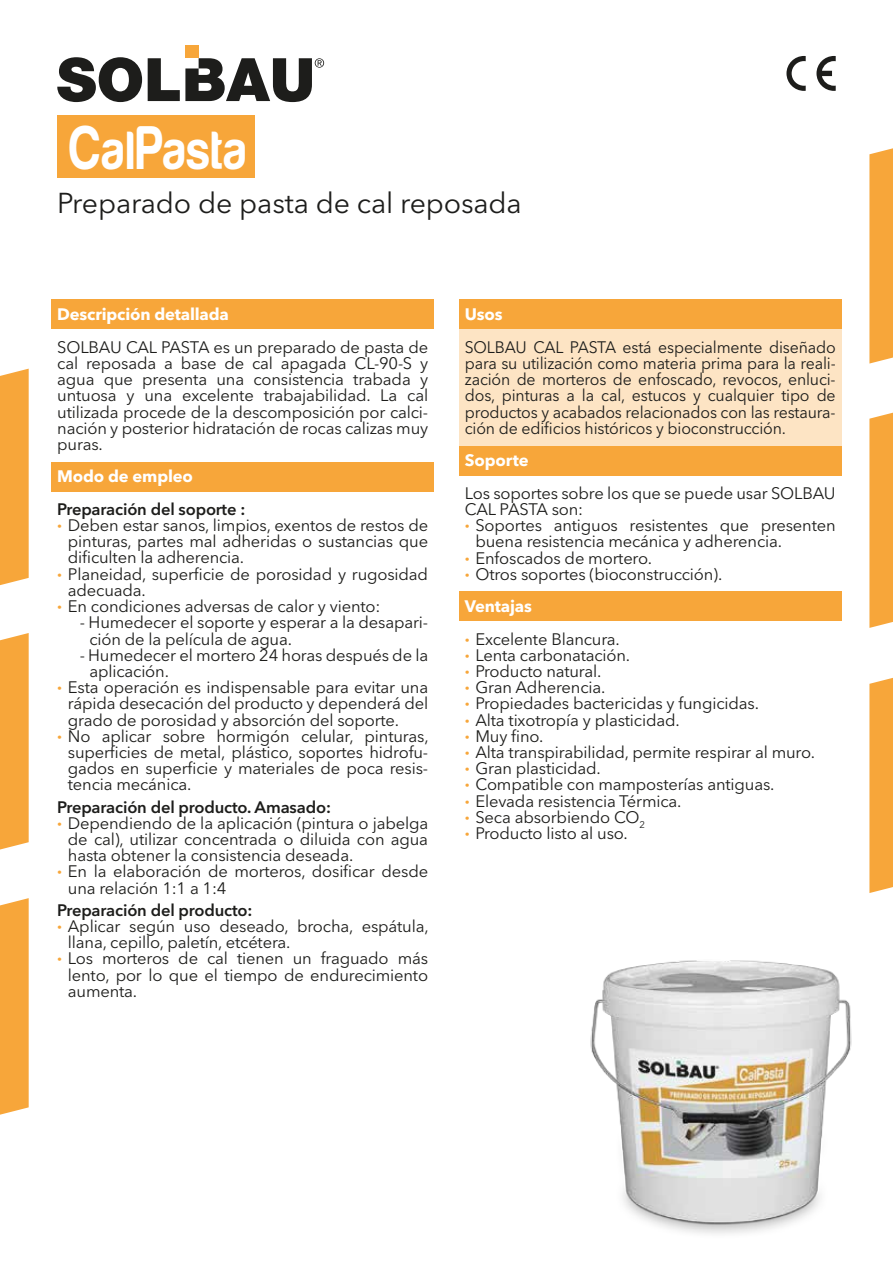
<style>
.page{position:relative;width:893px;height:1263px;background:#fff}
.page>*{position:absolute;margin:0;border:0;box-sizing:border-box;transform-origin:0 0}
.t1{font:700 54.9px "Harabara Mais Bold Harabara Mais";color:#fff;scale:.86 1}
.t2{font:28.5px "Avenir Next LT Pro";letter-spacing:-.005em;color:#1d1d1b}
.t3{font:16.5px/16.2px "Avenir Next LT Pro";letter-spacing:-.01em;color:#1d1d1b}
.t4{font:16.5px/16.2px "Avenir Next LT Pro";letter-spacing:-.01em;color:#1d1d1b;text-align:justify;scale:.96 1}
.t5{font:600 16.5px "Avenir Next LT Pro";letter-spacing:-.01em;color:#1d1d1b}
.t6{font:700 16.5px "Avenir Next LT Pro";letter-spacing:-.01em;color:#fff}
.s1{font-size:63px}
.s2{font-weight:700;color:#f7a63a}
.s3{font-weight:700;color:#fff}
</style>
<div class="page">
<svg style="left:869px;top:148px;width:24px;height:216px;background:#f7aa43"></svg>
<div style="left:0;top:369px;width:29px;height:216px;background:#f7a63a"></div>
<svg style="left:869px;top:413px;width:24px;height:215px;background:#f7aa43"></svg>
<div style="left:0;top:633px;width:29px;height:216px;background:#f7a63a"></div>
<svg style="left:0;top:898px;width:29px;height:217px;background:#f7aa43"></svg>
<svg style="left:869px;top:678px;width:24px;height:215px;background:#f7aa43"></svg>
<div style="left:459px;top:299px;width:382px;height:159px;background:#fde4c4"></div>
<div style="left:51px;top:462px;width:383px;height:29px;background:#f7a63a"></div>
<div style="left:185px;top:46px;width:14px;height:12px;background:#f7a63a"></div>
<svg style="left:57px;top:57px;width:85px;height:45px"></svg>
<svg style="left:148px;top:58px;width:176px;height:44px"></svg>
<svg style="left:786px;top:56px;width:20px;height:35px"></svg>
<svg style="left:816px;top:56px;width:20px;height:35px"></svg>
<div style="left:51px;top:299px;width:383px;height:29px;background:#f7a63a"></div>
<div style="left:459px;top:299px;width:382px;height:29px;background:#f7a63a"></div>
<div style="left:459px;top:447px;width:382px;height:29px;background:#f7a63a"></div>
<div style="left:459px;top:591px;width:382px;height:29px;background:#f7a63a"></div>
<div style="left:57px;top:116px;width:198px;height:62px;background:#f7a63a"></div>
<img style="left:590px;top:960px;width:262px;height:274px">
<h1 class="t1" style="left:68px;top:118px;width:209px"><span class="s1">C</span>al<span class="s1">P</span>asta</h1>
<h2 class="t2" style="left:57px;top:186px;width:466px">Preparado de pasta de cal reposada</h2>
<p class="t6" style="left:57px;top:305px;width:173px">Descripción detallada</p>
<p class="t3" style="left:57px;top:339px;width:372px;text-align:justify">SOLBAU CAL PASTA es un preparado de pasta de cal reposada a base de cal apagada CL-90-S y agua que presenta una consistencia trabada y untuosa y una excelente trabajabilidad. La cal utilizada procede de la descomposición por calci&shy;nación y posterior hidratación de rocas calizas muy puras.</p>
<p class="t6" style="left:57px;top:467px;width:137px">Modo de empleo</p>
<p class="t5" style="left:57px;top:499px;width:190px">Preparación del soporte :</p>
<p class="t3" style="left:57px;top:517px;width:372px"><span class="s2">·</span> Deben estar sanos, limpios, exentos de restos de</p>
<p class="t3" style="left:68px;top:533px;width:362px">pinturas, partes mal adheridas o sustancias que</p>
<p class="t3" style="left:68px;top:550px;width:178px">dificulten la adherencia.</p>
<p class="t3" style="left:57px;top:566px;width:372px"><span class="s2">·</span> Planeidad, superficie de porosidad y rugosidad</p>
<p class="t3" style="left:68px;top:582px;width:79px">adecuada.</p>
<p class="t3" style="left:57px;top:598px;width:325px"><span class="s2">·</span> En condiciones adversas de calor y viento:</p>
<p class="t3" style="left:89px;top:614px;width:340px;text-indent:-10px">- Humedecer el soporte y esperar a la desapari&shy;ción de la película de agua.</p>
<p class="t3" style="left:80px;top:647px;width:350px">- Humedecer el mortero 24 horas después de la</p>
<p class="t3" style="left:89px;top:663px;width:81px">aplicación.</p>
<p class="t3" style="left:57px;top:679px;width:372px"><span class="s2">·</span> Esta operación es indispensable para evitar una</p>
<p class="t3" style="left:68px;top:695px;width:362px">rápida desecación del producto y dependerá del</p>
<p class="t3" style="left:68px;top:712px;width:333px">grado de porosidad y absorción del soporte.</p>
<p class="t3" style="left:57px;top:728px;width:373px"><span class="s2">·</span> No aplicar sobre hormigón celular, pinturas,</p>
<p class="t3" style="left:68px;top:744px;width:362px">superficies de metal, plástico, soportes hidrofu-</p>
<p class="t3" style="left:68px;top:760px;width:362px">gados en superficie y materiales de poca resis-</p>
<p class="t3" style="left:68px;top:776px;width:125px">tencia mecánica.</p>
<p class="t5" style="left:57px;top:797px;width:275px">Preparación del producto. Amasado:</p>
<p class="t3" style="left:57px;top:815px;width:372px"><span class="s2">·</span> Dependiendo de la aplicación (pintura o jabelga</p>
<p class="t3" style="left:68px;top:831px;width:362px">de cal), utilizar concentrada o diluida con agua</p>
<p class="t3" style="left:68px;top:847px;width:287px">hasta obtener la consistencia deseada.</p>
<p class="t3" style="left:57px;top:863px;width:372px"><span class="s2">·</span> En la elaboración de morteros, dosificar desde</p>
<p class="t3" style="left:68px;top:880px;width:160px">una relación 1:1 a 1:4</p>
<p class="t5" style="left:57px;top:900px;width:197px">Preparación del producto:</p>
<p class="t3" style="left:57px;top:918px;width:373px"><span class="s2">·</span> Aplicar según uso deseado, brocha, espátula,</p>
<p class="t3" style="left:68px;top:934px;width:224px">llana, cepillo, paletín, etcétera.</p>
<p class="t3" style="left:57px;top:950px;width:372px"><span class="s2">·</span> Los morteros de cal tienen un fraguado más</p>
<p class="t3" style="left:68px;top:967px;width:362px">lento, por lo que el tiempo de endurecimiento</p>
<p class="t3" style="left:68px;top:983px;width:71px">aumenta.</p>
<p class="t6" style="left:465px;top:305px;width:39px">Usos</p>
<p class="t4" style="left:465px;top:339px;width:388px">SOLBAU CAL PASTA está especialmente diseñado para su utilización como materia prima para la reali&shy;zación de morteros de enfoscado, revocos, enluci&shy;dos, pinturas a la cal, estucos y cualquier tipo de productos y acabados relacionados con las restaura&shy;ción de edificios históricos y bioconstrucción.</p>
<p class="t6" style="left:465px;top:450px;width:65px">Soporte</p>
<p class="t3" style="left:465px;top:485px;width:372px">Los soportes sobre los que se puede usar SOLBAU</p>
<p class="t3" style="left:465px;top:501px;width:120px">CAL PASTA son:</p>
<p class="t3" style="left:465px;top:517px;width:372px"><span class="s2">·</span> Soportes antiguos resistentes que presenten</p>
<p class="t3" style="left:475px;top:533px;width:308px">buena resistencia mecánica y adherencia.</p>
<p class="t3" style="left:465px;top:550px;width:189px"><span class="s2">·</span> Enfoscados de mortero.</p>
<p class="t3" style="left:465px;top:566px;width:259px"><span class="s2">·</span> Otros soportes (bioconstrucción).</p>
<p class="t3" style="left:465px;top:590px;width:157px;line-height:32.4px"><span class="s3">Ventajas<br></span><span class="s2">·</span> Excelente Blancura.</p>
<p class="t3" style="left:465px;top:647px;width:352px"><span class="s2">·</span> Lenta carbonatación.<br><span class="s2">·</span> Producto natural.<br><span class="s2">·</span> Gran Adherencia.<br><span class="s2">·</span> Propiedades bactericidas y fungicidas.<br><span class="s2">·</span> Alta tixotropía y plasticidad.<br><span class="s2">·</span> Muy fino.<br><span class="s2">·</span> Alta transpirabilidad, permite respirar al muro. <span class="s2">·</span> Gran plasticidad.<br><span class="s2">·</span> Compatible con mamposterías antiguas.<br><span class="s2">·</span> Elevada resistencia Térmica.<br><span class="s2">·</span> Seca absorbiendo CO<sub>2<br></sub><span class="s2">·</span> Producto listo al uso.</p>
</div>
